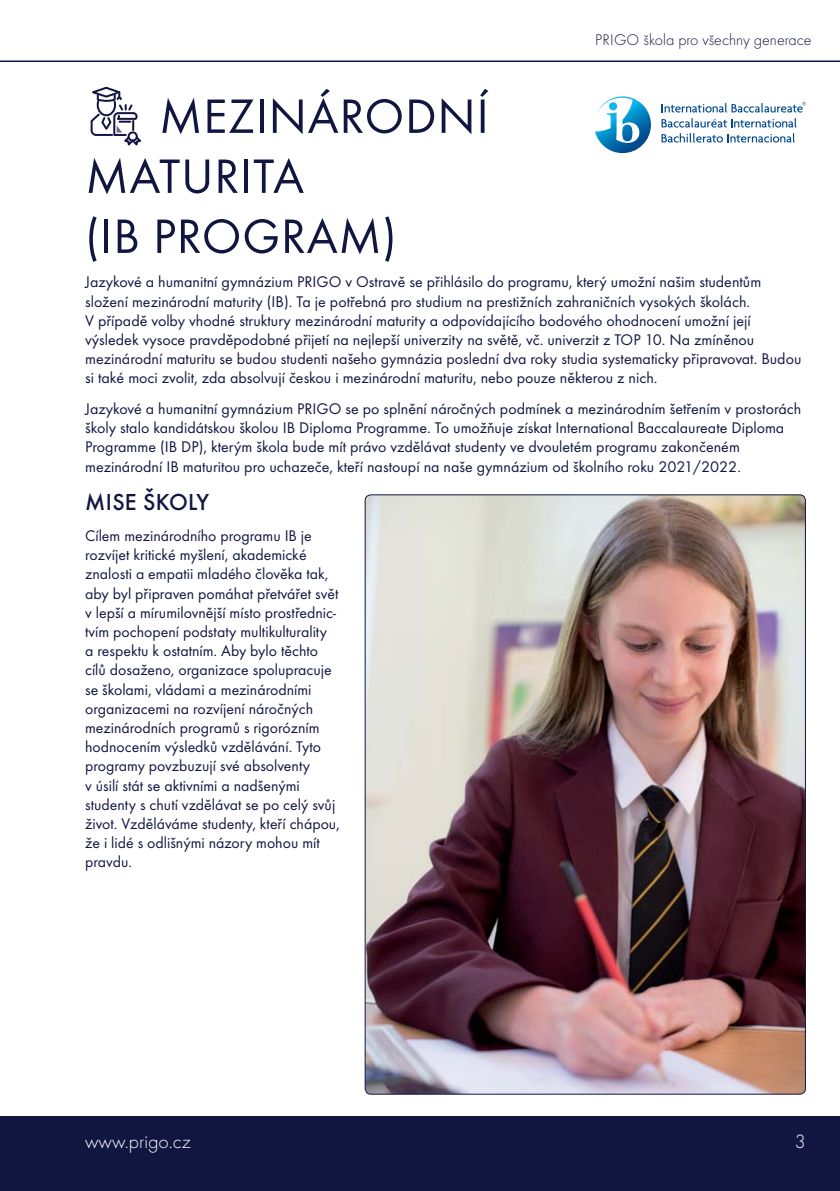
<style>
.page{position:relative;width:840px;height:1191px;background:#fff}
.page>*{position:absolute;margin:0;border:0;box-sizing:border-box;transform-origin:0 0}
.t1{font:50px/60px "Futura TOT";letter-spacing:.015em;color:#111641}
.t2{font:500 24px "Futura TOT";letter-spacing:.015em;color:#111641}
.t3{font:20px "Futura TOT Ligh";color:#fff}
.t4{font:16px/19.2px "Futura TOT";color:#111641}
.t5{font:16px "Futura TOT Ligh";color:#111641}
</style>
<div class="page">
<div style="left:0;top:1116px;width:839px;height:75px;background:#111641"></div>
<img style="left:365px;top:495px;width:440px;height:599px;border-radius:6px">
<svg style="left:90px;top:86px;width:51px;height:60px"></svg>
<hr style="left:0;top:60px;width:839px;height:2px;background:#111641">
<svg style="left:595px;top:96px;width:55px;height:57px"></svg>
<svg style="left:661px;top:102px;width:144px;height:41px"></svg>
<h1 class="t1" style="left:85px;top:89px;width:405px;text-indent:74px">MEZINÁRODNÍ<br>MATURITA<br>(IB PROGRAM)</h1>
<p class="t5" style="left:595px;top:32px;width:218px">PRIGO škola pro všechny generace</p>
<p class="t4" style="left:85px;top:273px;width:717px">Jazykové a humanitní gymnázium PRIGO v Ostravě se přihlásilo do programu, který umožní našim studentům složení mezinárodní maturity (IB). Ta je potřebná pro studium na prestižních zahraničních vysokých školách.<br>V případě volby vhodné struktury mezinárodní maturity a odpovídajícího bodového ohodnocení umožní její výsledek vysoce pravděpodobné přijetí na nejlepší univerzity na světě, vč. univerzit z TOP 10. Na zmíněnou mezinárodní maturitu se budou studenti našeho gymnázia poslední dva roky studia systematicky připravovat. Budou si také moci zvolit, zda absolvují českou i mezinárodní maturitu, nebo pouze některou z nich.</p>
<p class="t4" style="left:85px;top:400px;width:717px">Jazykové a humanitní gymnázium PRIGO se po splnění náročných podmínek a mezinárodním šetřením v prostorách školy stalo kandidátskou školou IB Diploma Programme. To umožňuje získat International Baccalaureate Diploma Programme (IB DP), kterým škola bude mít právo vzdělávat studenty ve dvouletém programu zakončeném mezinárodní IB maturitou pro uchazeče, kteří nastoupí na naše gymnázium od školního roku 2021/2022.</p>
<h2 class="t2" style="left:85px;top:491px;width:125px">MISE ŠKOLY</h2>
<p class="t4" style="left:85px;top:527px;width:256px">Cílem mezinárodního programu IB je rozvíjet kritické myšlení, akademické znalosti a empatii mladého člověka tak, aby byl připraven pomáhat přetvářet svět v lepší a mírumilovnější místo prostřednic&shy;tvím pochopení podstaty multikulturality<br>a respektu k ostatním. Aby bylo těchto cílů dosaženo, organizace spolupracuje se školami, vládami a mezinárodními organizacemi na rozvíjení náročných mezinárodních programů s rigorózním hodnocením výsledků vzdělávání. Tyto programy povzbuzují své absolventy<br>v úsilí stát se aktivními a nadšenými studenty s chutí vzdělávat se po celý svůj život. Vzděláváme studenty, kteří chápou, že i lidé s odlišnými názory mohou mít pravdu.</p>
<p class="t3" style="left:85px;top:1131px;width:107px">www.prigo.cz</p>
<p class="t3" style="left:794px;top:1131px;width:12px">3</p>
</div>
